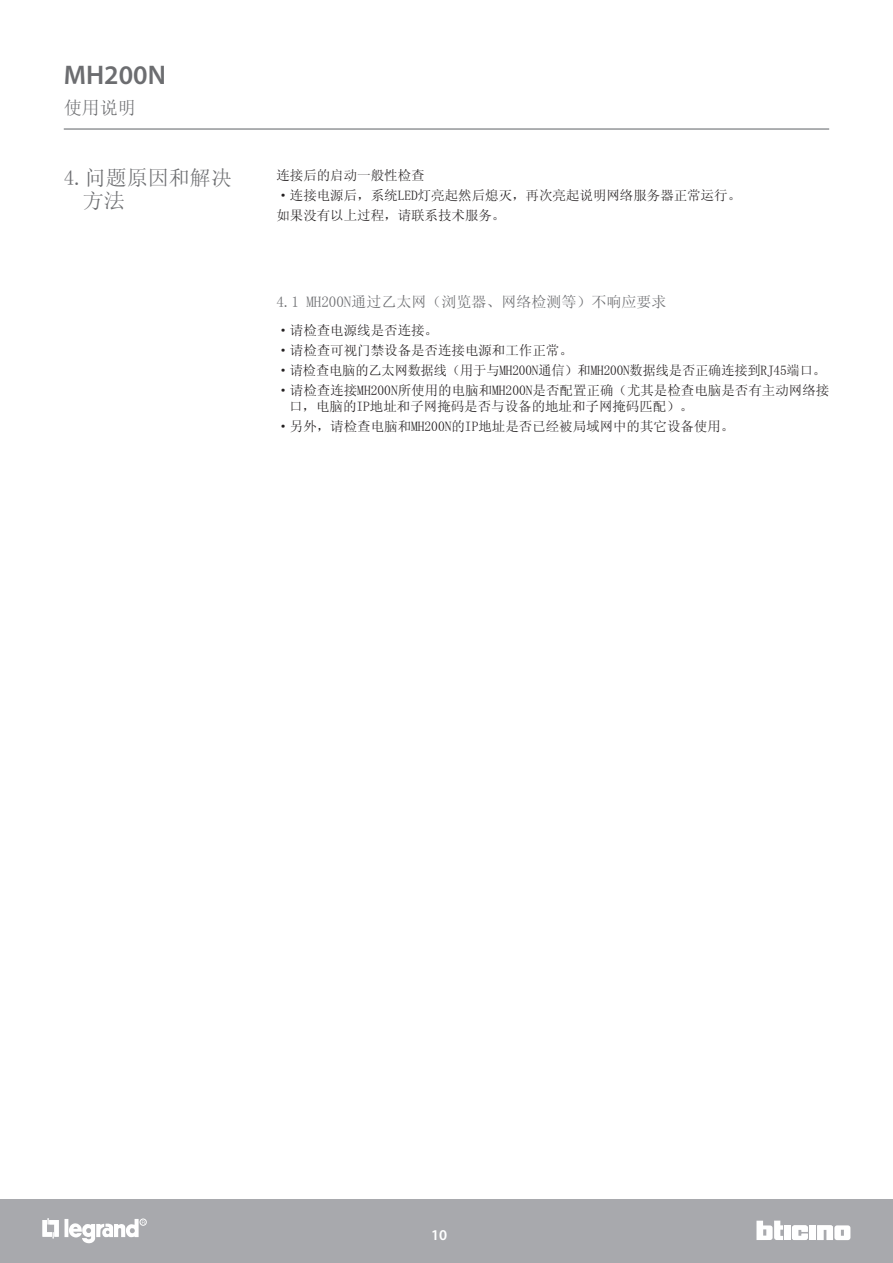
<style>
.page{position:relative;width:893px;height:1263px;background:#fff}
.page>*{position:absolute;margin:0;border:0;box-sizing:border-box;transform-origin:0 0}
.t1{font:600 27px "Myriad Pro";color:#6c6d70}
.t2{font:21px/22.5px "Sim Sun";color:#6c6d70}
.t3{font:18px "Sim Sun";color:#6c6d70}
.t4{font:15px "Sim Sun";color:#6c6d70}
.t5{font:600 15px "Myriad Pro";color:#fff}
.t6{font:13.5px/20px "Sim Sun";color:#231f20}
</style>
<div class="page">
<hr style="left:64px;top:128px;width:765px;height:2px;background:#939598">
<div style="left:0;top:1199px;width:893px;height:64px;background:#a8a9ad"></div>
<div style="left:784px;top:1225px;width:7px;height:15px;background:#fff"></div>
<div style="left:809px;top:1225px;width:7px;height:15px;background:#fff"></div>
<svg style="left:817px;top:1225px;width:33px;height:15px"></svg>
<svg style="left:756px;top:1220px;width:27px;height:20px"></svg>
<svg style="left:792px;top:1225px;width:16px;height:15px"></svg>
<hr style="left:65px;top:1219px;width:3px;height:18px;background:#fff">
<svg style="left:43px;top:1218px;width:16px;height:20px"></svg>
<svg style="left:68px;top:1219px;width:78px;height:25px"></svg>
<h1 class="t1" style="left:64px;top:58px;width:104px">MH200N</h1>
<h3 class="t3" style="left:64px;top:99px;width:73px">使用说明</h3>
<h2 class="t2" style="left:83px;top:166px;width:150px;text-indent:-19px">4.问题原因和解决方法</h2>
<p class="t6" style="left:276px;top:165px;width:466px">连接后的启动一般性检查<br>·连接电源后，系统LED灯亮起然后熄灭，再次亮起说明网络服务器正常运行。如果没有以上过程，请联系技术服务。</p>
<p class="t4" style="left:276px;top:294px;width:392px">4.1 MH200N通过乙太网（浏览器、网络检测等）不响应要求</p>
<p class="t6" style="left:276px;top:320px;width:554px">·请检查电源线是否连接。<br>·请检查可视门禁设备是否连接电源和工作正常。<br>·请检查电脑的乙太网数据线（用于与MH200N通信）和MH200N数据线是否正确连接到RJ45端口。·请检查连接MH200N所使用的电脑和MH200N是否配置正确（尤其是检查电脑是否有主动网络接</p>
<p class="t6" style="left:276px;top:396px;width:460px;text-indent:13px">口，电脑的IP地址和子网掩码是否与设备的地址和子网掩码匹配）。<br>·另外，请检查电脑和MH200N的IP地址是否已经被局域网中的其它设备使用。</p>
<p class="t5" style="left:431px;top:1225px;width:18px">10</p>
</div>
